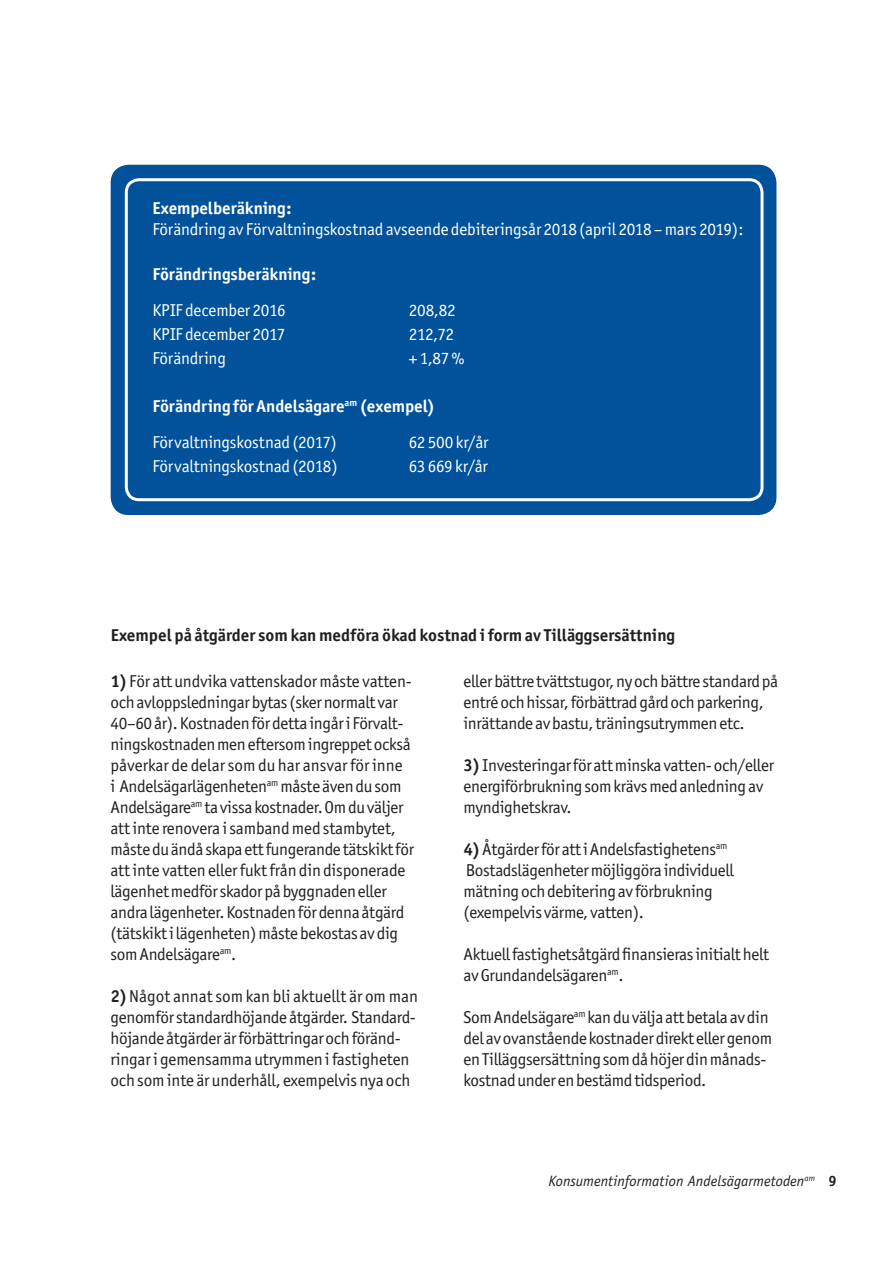
<style>
.page{position:relative;width:893px;height:1263px;background:#fff}
.page>*{position:absolute;margin:0;border:0;box-sizing:border-box;transform-origin:0 0}
.t1{font:17.25px/21px "AT Officina Sans";letter-spacing:-.02em;color:#231f20}
.t2{font:17.25px "AT Officina Sans";letter-spacing:-.015em;color:#fff}
.t3{font:700 17.25px "AT Officina Sans";letter-spacing:-.01em;color:#fff}
.t4{font:17.25px "AT Officina Sans";color:#231f20}
.t5{font:700 17.25px "AT Officina Sans";color:#231f20}
.t6{font:italic 15px "AT Officina Sans";color:#231f20}
.t7{font:italic 8.7px "AT Officina Sans";color:#231f20}
.s1{font-weight:700}
.s2{font-weight:700;font-style:normal;font-size:15px}
.s3{font-weight:700;font-style:normal}
</style>
<div class="page">
<div style="left:111px;top:165px;width:665px;height:350px;background:#01529a;border-radius:18px"></div>
<div style="left:125px;top:178px;width:638px;height:323px;border:3px solid #fff;border-radius:13px"></div>
<p class="t3" style="left:152px;top:197px;width:141px">Exempelberäkning:</p>
<p class="t2" style="left:152px;top:219px;width:593px">Förändring av Förvaltningskostnad avseende debiteringsår 2018 (april 2018 – mars 2019):</p>
<p class="t3" style="left:152px;top:263px;width:165px">Förändringsberäkning:</p>
<p class="t2" style="left:152px;top:300px;width:135px">KPIF december 2016</p>
<p class="t2" style="left:409px;top:300px;width:48px">208,82</p>
<p class="t2" style="left:152px;top:324px;width:135px">KPIF december 2017</p>
<p class="t2" style="left:409px;top:324px;width:47px">212,72</p>
<p class="t2" style="left:152px;top:348px;width:75px">Förändring</p>
<p class="t2" style="left:409px;top:348px;width:57px">+ 1,87 %</p>
<p class="t3" style="left:152px;top:395px;width:284px">Förändring för Andelsägare<sup>am</sup> (exempel)</p>
<p class="t2" style="left:152px;top:432px;width:186px">Förvaltningskostnad (2017)</p>
<p class="t2" style="left:409px;top:432px;width:81px">62 500 kr/år</p>
<p class="t2" style="left:152px;top:456px;width:187px">Förvaltningskostnad (2018)</p>
<p class="t2" style="left:409px;top:456px;width:81px">63 669 kr/år</p>
<p class="t5" style="left:111px;top:624px;width:566px">Exempel på åtgärder som kan medföra ökad kostnad i form av Tilläggsersättning</p>
<p class="t1" style="left:110px;top:670px;width:303px"><span class="s1">1)</span> För att undvika vattenskador måste vatten&shy;och avloppsledningar bytas (sker normalt var</p>
<p class="t1" style="left:110px;top:712px;width:302px">40–60 år). Kostnaden för detta ingår i Förvalt&shy;ningskostnaden men eftersom ingreppet också</p>
<p class="t4" style="left:110px;top:755px;width:294px">påverkar de delar som du har ansvar för inne</p>
<p class="t1" style="left:110px;top:775px;width:292px">i Andelsägarlägenheten<sup>am</sup> måste även du som</p>
<p class="t1" style="left:110px;top:796px;width:305px">Andelsägare<sup>am</sup> ta vissa kostnader. Om du väljer att inte renovera i samband med stambytet, måste du ändå skapa ett fungerande tätskikt för att inte vatten eller fukt från din disponerade lägenhet medför skador på byggnaden eller andra lägenheter. Kostnaden för denna åtgärd (tätskikt i lägenheten) måste bekostas av dig som Andelsägare<sup>am</sup>.</p>
<p class="t4" style="left:110px;top:986px;width:309px"><span class="s1">2)</span> Något annat som kan bli aktuellt är om man</p>
<p class="t1" style="left:110px;top:1006px;width:307px">genomför standardhöjande åtgärder. Standard-</p>
<p class="t1" style="left:110px;top:1027px;width:302px">höjande åtgärder är förbättringar och föränd&shy;ringar i gemensamma utrymmen i fastigheten och som inte är underhåll, exempelvis nya och</p>
<p class="t1" style="left:463px;top:670px;width:316px">eller bättre tvättstugor, ny och bättre standard på</p>
<p class="t1" style="left:463px;top:691px;width:302px">entré och hissar, förbättrad gård och parkering,</p>
<p class="t1" style="left:463px;top:712px;width:283px">inrättande av bastu, träningsutrymmen etc.</p>
<p class="t1" style="left:463px;top:754px;width:312px"><span class="s1">3)</span> Investeringar för att minska vatten- och/eller energiförbrukning som krävs med anledning av myndighetskrav.</p>
<p class="t1" style="left:463px;top:838px;width:266px"><span class="s1">4)</span> Åtgärder för att i Andelsfastighetens<sup>am</sup></p>
<p class="t1" style="left:463px;top:859px;width:272px">Bostadslägenheter möjliggöra individuell mätning och debitering av förbrukning</p>
<p class="t1" style="left:463px;top:901px;width:182px">(exempelvis värme, vatten).</p>
<p class="t1" style="left:463px;top:943px;width:307px">Aktuell fastighetsåtgärd finansieras initialt helt av Grundandelsägaren<sup>am</sup>.</p>
<p class="t1" style="left:463px;top:1006px;width:310px">Som Andelsägare<sup>am</sup> kan du välja att betala av din del av ovanstående kostnader direkt eller genom en Tilläggsersättning som då höjer din månads&shy;kostnad under en bestämd tidsperiod.</p>
<p class="t6" style="left:548px;top:1172px;width:257px">Konsumentinformation Andelsägarmetoden</p>
<p class="t7" style="left:804px;top:1172px;width:34px">am <span class="s2">9</span></p>
<p class="t6" style="left:561px;top:1174px;width:279px">Konsumentinformation Andelsägarmetoden <span class="s3">9</span></p>
</div>
